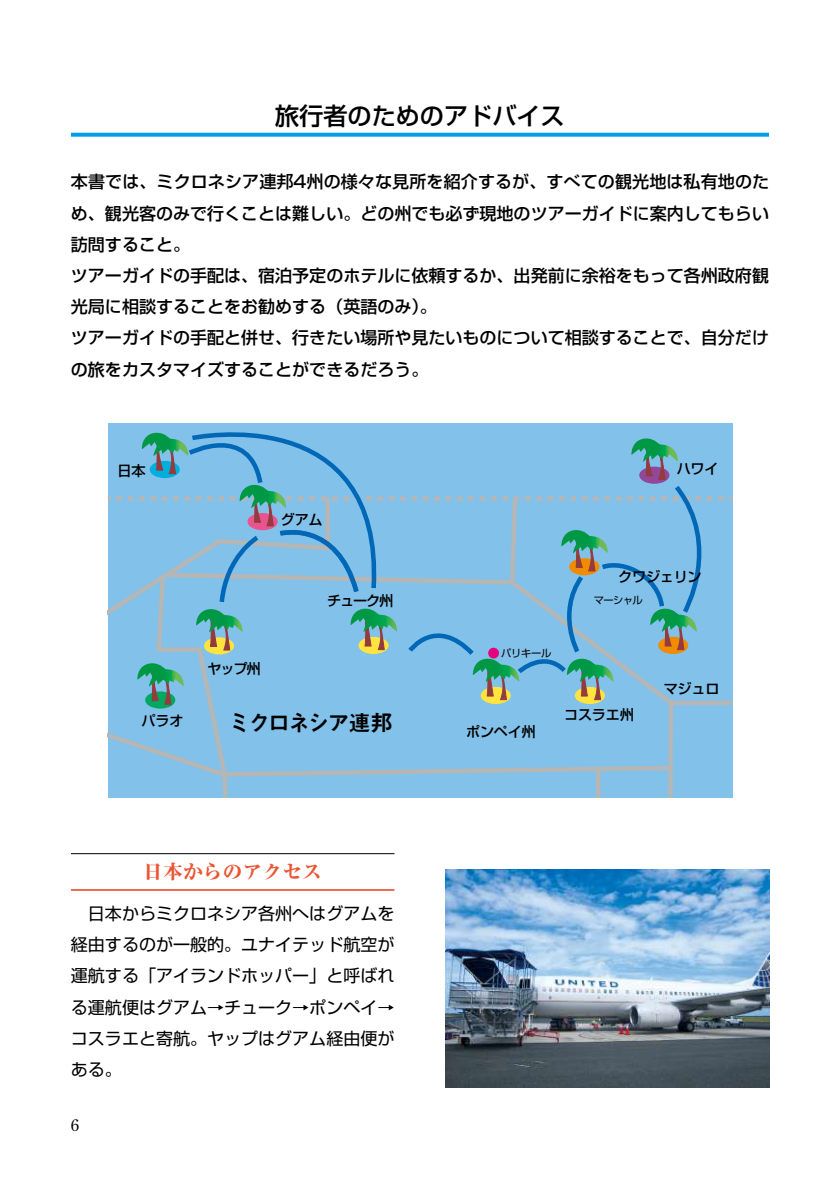
<style>
.page{position:relative;width:840px;height:1191px;background:#fff}
.page>*{position:absolute;margin:0;border:0;box-sizing:border-box;transform-origin:0 0}
.t1{font:500 24px "Shin Go Pro";color:#000}
.t2{font:22px "Midashi Go Pro MB31";letter-spacing:-.1em;color:#000}
.t3{font:800 19.8px "Ryumin Pro";color:#ea5532}
.t4{font:500 17px/31.2px "Shin Go Pro";color:#000}
.t5{font:17px/31.2px "Shin Go Pro";color:#000;text-align:justify}
.t6{font:16.2px "Century Old Style Std";color:#000}
.t7{font:500 14.2px "Shin Go Pro";letter-spacing:-.02em;color:#000}
.t8{font:10.2px "Shin Go Pro";letter-spacing:-.04em;color:#000}
</style>
<div class="page">
<svg style="left:71px;top:133px;width:697px;height:4px;background:#14a7ea"></svg>
<hr style="left:71px;top:853px;width:323px;height:1px;background:#000">
<hr style="left:71px;top:889px;width:323px;height:1px;background:#ea5532">
<svg style="left:108px;top:423px;width:623px;height:374px;background:#7fbcdf"></svg>
<img style="left:445px;top:869px;width:323px;height:218px">
<h1 class="t1" style="left:275px;top:96px;width:291px">旅行者のためのアドバイス</h1>
<p class="t4" style="left:71px;top:164px;width:699px">本書では、ミクロネシア連邦4州の様々な見所を紹介するが、すべての観光地は私有地のため、観光客のみで行くことは難しい。どの州でも必ず現地のツアーガイドに案内してもらい訪問すること。<br>ツアーガイドの手配は、宿泊予定のホテルに依頼するか、出発前に余裕をもって各州政府観光局に相談することをお勧めする（英語のみ）。<br>ツアーガイドの手配と併せ、行きたい場所や見たいものについて相談することで、自分だけの旅をカスタマイズすることができるだろう。</p>
<p class="t7" style="left:117px;top:459px;width:29px">日本</p>
<p class="t7" style="left:676px;top:457px;width:43px">ハワイ</p>
<p class="t7" style="left:141px;top:709px;width:43px">パラオ</p>
<p class="t7" style="left:281px;top:507px;width:43px">グアム</p>
<p class="t7" style="left:207px;top:657px;width:55px">ヤップ州</p>
<p class="t7" style="left:327px;top:589px;width:68px">チューク州</p>
<p class="t8" style="left:500px;top:644px;width:52px">パリキール</p>
<p class="t7" style="left:618px;top:564px;width:85px">クワジェリン</p>
<p class="t8" style="left:593px;top:591px;width:50px">マーシャル</p>
<p class="t7" style="left:663px;top:677px;width:57px">マジュロ</p>
<p class="t2" style="left:228px;top:705px;width:165px">ミクロネシア連邦</p>
<p class="t7" style="left:564px;top:703px;width:71px">コスラエ州</p>
<p class="t7" style="left:466px;top:720px;width:71px">ポンペイ州</p>
<p class="t3" style="left:143px;top:856px;width:180px">日本からのアクセス</p>
<p class="t5" style="left:71px;top:896px;width:325px">　日本からミクロネシア各州へはグアムを経由するのが一般的。ユナイテッド航空が運航する「アイランドホッパー」と呼ばれる運航便はグアム→チューク→ポンペイ→コスラエと寄航。ヤップはグアム経由便がある。</p>
<p class="t6" style="left:71px;top:1114px;width:10px">6</p>
</div>
